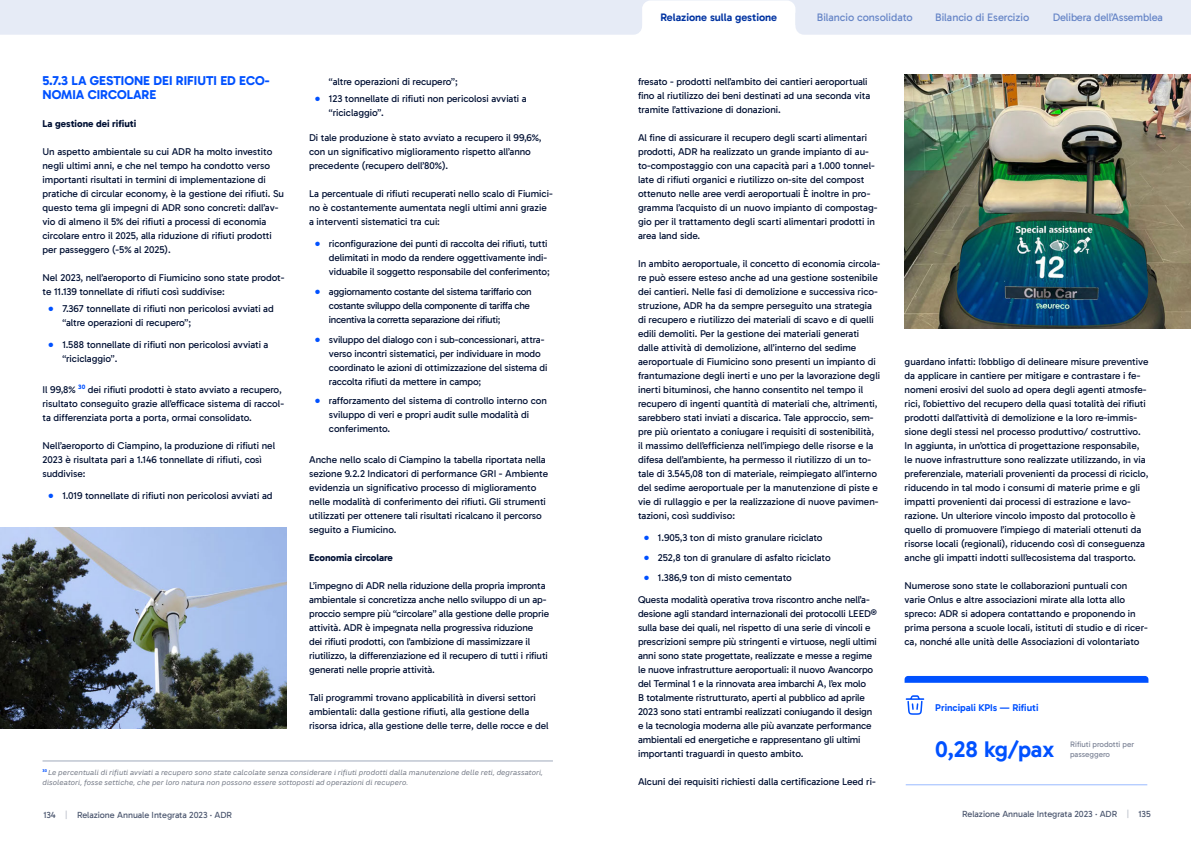
<style>
.page{position:relative;width:1191px;height:842px;background:#fff}
.page>*{position:absolute;margin:0;border:0;box-sizing:border-box;transform-origin:0 0}
.t1{font:600 23px "Gabarito";letter-spacing:-.005em;color:#0051ff}
.t2{font:700 13px/14px "Gabarito";color:#0051ff}
.t3{font:11px "Gabarito";letter-spacing:-.005em;color:#6685c7}
.t4{font:600 11px "Gabarito";letter-spacing:-.005em;color:#0033a1}
.t5{font:10px/14px "Gabarito";letter-spacing:-.005em;color:#001033}
.t6{font:10px/14px "Gabarito";letter-spacing:-.035em;color:#001033}
.t7{font:700 10px "Gabarito";letter-spacing:-.005em;color:#001033}
.t8{font:600 10px "Gabarito";color:#0051ff}
.t9{font:9px "Gabarito";color:#4d5870}
.t10{font:8px/9.6px "Gabarito";letter-spacing:-.005em;color:#808799}
.t11{font:italic 7px/10px "CA Saygon Text";letter-spacing:.015em;color:#6e7481}
.s1{font-family:"Chalkboard";font-weight:700;color:#0051ff}
.s2{color:#bfc3cc}
</style>
<div class="page">
<svg style="left:0;top:0;width:1191px;height:35px;background:#e9edf7"></svg>
<img style="left:0;top:527px;width:286px;height:202px">
<img style="left:904px;top:75px;width:287px;height:254px">
<svg style="left:905px;top:695px;width:19px;height:20px"></svg>
<svg style="left:904px;top:676px;width:244px;height:7px;background:#0856ff"></svg>
<hr style="left:905px;top:784px;width:242px;height:1px;background:#99baff">
<hr style="left:43px;top:761px;width:510px;height:1px;background:#9fa9bb">
<h2 class="t2" style="left:43px;top:73px;width:229px">5.7.3 LA GESTIONE DEI RIFIUTI ED ECO-<br>NOMIA CIRCOLARE</h2>
<p class="t7" style="left:43px;top:117px;width:95px">La gestione dei rifiuti</p>
<p class="t5" style="left:43px;top:144px;width:243px">Un aspetto ambientale su cui ADR ha molto investito negli ultimi anni, e che nel tempo ha condotto verso importanti risultati in termini di implementazione di pratiche di circular economy, è la gestione dei rifiuti. Su questo tema gli impegni di ADR sono concreti: dall’av&shy;vio di almeno il 5% dei rifiuti a processi di economia circolare entro il 2025, alla riduzione di rifiuti prodotti per passeggero (-5% al 2025).</p>
<p class="t5" style="left:43px;top:270px;width:243px">Nel 2023, nell’aeroporto di Fiumicino sono state prodot&shy;te 11.139 tonnellate di rifiuti così suddivise:</p>
<p class="t5" style="left:62px;top:301px;width:213px;text-indent:-14px"><span class="s1">•</span> 7.367 tonnellate di rifiuti non pericolosi avviati ad “altre operazioni di recupero”;</p>
<p class="t5" style="left:62px;top:338px;width:208px;text-indent:-14px"><span class="s1">•</span> 1.588 tonnellate di rifiuti non pericolosi avviati a “riciclaggio”.</p>
<p class="t5" style="left:43px;top:382px;width:243px">Il 99,8% <sup>30</sup> dei rifiuti prodotti è stato avviato a recupero, risultato conseguito grazie all’efficace sistema di raccol&shy;ta differenziata porta a porta, ormai consolidato.</p>
<p class="t5" style="left:43px;top:438px;width:234px">Nell’aeroporto di Ciampino, la produzione di rifiuti nel<br>2023 è risultata pari a 1.146 tonnellate di rifiuti, così suddivise:</p>
<p class="t5" style="left:49px;top:489px;width:225px"><span class="s1">•</span> 1.019 tonnellate di rifiuti non pericolosi avviati ad</p>
<p class="t5" style="left:329px;top:75px;width:130px">“altre operazioni di recupero”;</p>
<p class="t5" style="left:329px;top:92px;width:199px;text-indent:-14px"><span class="s1">•</span> 123 tonnellate di rifiuti non pericolosi avviati a “riciclaggio”.</p>
<p class="t5" style="left:309px;top:130px;width:234px">Di tale produzione è stato avviato a recupero il 99,6%, con un significativo miglioramento rispetto all’anno precedente (recupero dell’80%).</p>
<p class="t5" style="left:309px;top:186px;width:245px">La percentuale di rifiuti recuperati nello scalo di Fiumici&shy;no è costantemente aumentata negli ultimi anni grazie a interventi sistematici tra cui:</p>
<p class="t5" style="left:329px;top:237px;width:222px;text-indent:-14px"><span class="s1">•</span> riconfigurazione dei punti di raccolta dei rifiuti, tutti delimitati in modo da rendere oggettivamente indi&shy;viduabile il soggetto responsabile del conferimento;</p>
<p class="t6" style="left:329px;top:285px;width:204px;text-indent:-14px"><span class="s1">•</span> aggiornamento costante del sistema tariffario con costante sviluppo della componente di tariffa che incentiva la corretta separazione dei rifiuti;</p>
<p class="t5" style="left:329px;top:332px;width:220px;text-indent:-14px"><span class="s1">•</span> sviluppo del dialogo con i sub-concessionari, attra&shy;verso incontri sistematici, per individuare in modo coordinato le azioni di ottimizzazione del sistema di raccolta rifiuti da mettere in campo;</p>
<p class="t5" style="left:329px;top:394px;width:219px;text-indent:-14px"><span class="s1">•</span> rafforzamento del sistema di controllo interno con sviluppo di veri e propri audit sulle modalità di conferimento.</p>
<p class="t5" style="left:309px;top:452px;width:241px">Anche nello scalo di Ciampino la tabella riportata nella sezione 9.2.2 Indicatori di performance GRI - Ambiente evidenzia un significativo processo di miglioramento nelle modalità di conferimento dei rifiuti. Gli strumenti utilizzati per ottenere tali risultati ricalcano il percorso seguito a Fiumicino.</p>
<p class="t7" style="left:309px;top:551px;width:85px">Economia circolare</p>
<p class="t5" style="left:309px;top:578px;width:241px">L’impegno di ADR nella riduzione della propria impronta ambientale si concretizza anche nello sviluppo di un ap&shy;proccio sempre più “circolare” alla gestione delle proprie attività. ADR è impegnata nella progressiva riduzione<br>dei rifiuti prodotti, con l’ambizione di massimizzare il riutilizzo, la differenziazione ed il recupero di tutti i rifiuti generati nelle proprie attività.</p>
<p class="t5" style="left:309px;top:690px;width:241px">Tali programmi trovano applicabilità in diversi settori ambientali: dalla gestione rifiuti, alla gestione della risorsa idrica, alla gestione delle terre, delle rocce e del</p>
<p class="t11" style="left:43px;top:767px;width:502px"><sup>30</sup> Le percentuali di rifiuti avviati a recupero sono state calcolate senza considerare i rifiuti prodotti dalla manutenzione delle reti, degrassatori, disoleatori, fosse settiche, che per loro natura non possono essere sottoposti ad operazioni di recupero.</p>
<p class="t4" style="left:660px;top:10px;width:118px">Relazione sulla gestione</p>
<p class="t3" style="left:816px;top:10px;width:97px">Bilancio consolidato</p>
<p class="t3" style="left:935px;top:10px;width:96px">Bilancio di Esercizio</p>
<p class="t3" style="left:1052px;top:10px;width:112px">Delibera dell’Assemblea</p>
<p class="t5" style="left:638px;top:74px;width:234px">fresato - prodotti nell’ambito dei cantieri aeroportuali fino al riutilizzo dei beni destinati ad una seconda vita tramite l’attivazione di donazioni.</p>
<p class="t5" style="left:638px;top:130px;width:241px">Al fine di assicurare il recupero degli scarti alimentari prodotti, ADR ha realizzato un grande impianto di au&shy;to-compostaggio con una capacità pari a 1.000 tonnel&shy;late di rifiuti organici e riutilizzo on-site del compost ottenuto nelle aree verdi aeroportuali È inoltre in pro&shy;gramma l’acquisto di un nuovo impianto di compostag&shy;gio per il trattamento degli scarti alimentari prodotti in area land side.</p>
<p class="t5" style="left:638px;top:256px;width:244px">In ambito aeroportuale, il concetto di economia circola&shy;re può essere esteso anche ad una gestione sostenibile dei cantieri. Nelle fasi di demolizione e successiva rico&shy;struzione, ADR ha da sempre perseguito una strategia di recupero e riutilizzo dei materiali di scavo e di quelli edili demoliti. Per la gestione dei materiali generati dalle attività di demolizione, all’interno del sedime aeroportuale di Fiumicino sono presenti un impianto di frantumazione degli inerti e uno per la lavorazione degli inerti bituminosi, che hanno consentito nel tempo il recupero di ingenti quantità di materiali che, altrimenti, sarebbero stati inviati a discarica. Tale approccio, sem&shy;pre più orientato a coniugare i requisiti di sostenibilità, il massimo dell’efficienza nell’impiego delle risorse e la difesa dell’ambiente, ha permesso il riutilizzo di un to&shy;tale di 3.545,08 ton di materiale, reimpiegato all’interno del sedime aeroportuale per la manutenzione di piste e vie di rullaggio e per la realizzazione di nuove pavimen&shy;tazioni, così suddiviso:</p>
<p class="t5" style="left:644px;top:531px;width:180px"><span class="s1">•</span> 1.905,3 ton di misto granulare riciclato</p>
<p class="t5" style="left:644px;top:551px;width:188px"><span class="s1">•</span> 252,8 ton di granulare di asfalto riciclato</p>
<p class="t5" style="left:644px;top:570px;width:149px"><span class="s1">•</span> 1.386,9 ton di misto cementato</p>
<p class="t5" style="left:638px;top:592px;width:241px">Questa modalità operativa trova riscontro anche nell’a&shy;desione agli standard internazionali dei protocolli LEED® sulla base dei quali, nel rispetto di una serie di vincoli e prescrizioni sempre più stringenti e virtuose, negli ultimi anni sono state progettate, realizzate e messe a regime le nuove infrastrutture aeroportuali: il nuovo Avancorpo del Terminal 1 e la rinnovata area imbarchi A, l’ex molo<br>B totalmente ristrutturato, aperti al pubblico ad aprile 2023 sono stati entrambi realizzati coniugando il design e la tecnologia moderna alle più avanzate performance ambientali ed energetiche e rappresentano gli ultimi importanti traguardi in questo ambito.</p>
<p class="t5" style="left:638px;top:774px;width:239px">Alcuni dei requisiti richiesti dalla certificazione Leed ri-</p>
<p class="t5" style="left:904px;top:354px;width:245px">guardano infatti: l’obbligo di delineare misure preventive da applicare in cantiere per mitigare e contrastare i fe&shy;nomeni erosivi del suolo ad opera degli agenti atmosfe&shy;rici, l’obiettivo del recupero della quasi totalità dei rifiuti prodotti dall’attività di demolizione e la loro re-immis&shy;sione degli stessi nel processo produttivo/ costruttivo.<br>In aggiunta, in un’ottica di progettazione responsabile, le nuove infrastrutture sono realizzate utilizzando, in via preferenziale, materiali provenienti da processi di riciclo, riducendo in tal modo i consumi di materie prime e gli impatti provenienti dai processi di estrazione e lavo&shy;razione. Un ulteriore vincolo imposto dal protocollo è quello di promuovere l’impiego di materiali ottenuti da risorse locali (regionali), riducendo così di conseguenza anche gli impatti indotti sull’ecosistema dal trasporto.</p>
<p class="t5" style="left:904px;top:578px;width:245px">Numerose sono state le collaborazioni puntuali con varie Onlus e altre associazioni mirate alla lotta allo spreco: ADR si adopera contattando e proponendo in prima persona a scuole locali, istituti di studio e di ricer&shy;ca, nonché alle unità delle Associazioni di volontariato</p>
<p class="t8" style="left:935px;top:701px;width:105px">Principali KPIs — Rifiuti</p>
<h1 class="t1" style="left:935px;top:734px;width:121px">0,28 kg/pax</h1>
<p class="t10" style="left:1070px;top:740px;width:65px">Rifiuti prodotti per passeggero</p>
<p class="t9" style="left:43px;top:810px;width:190px">134 <span class="s2">|</span> Relazione Annuale Integrata 2023 · ADR</p>
<p class="t9" style="left:962px;top:809px;width:190px">Relazione Annuale Integrata 2023 · ADR <span class="s2">|</span> 135</p>
</div>
